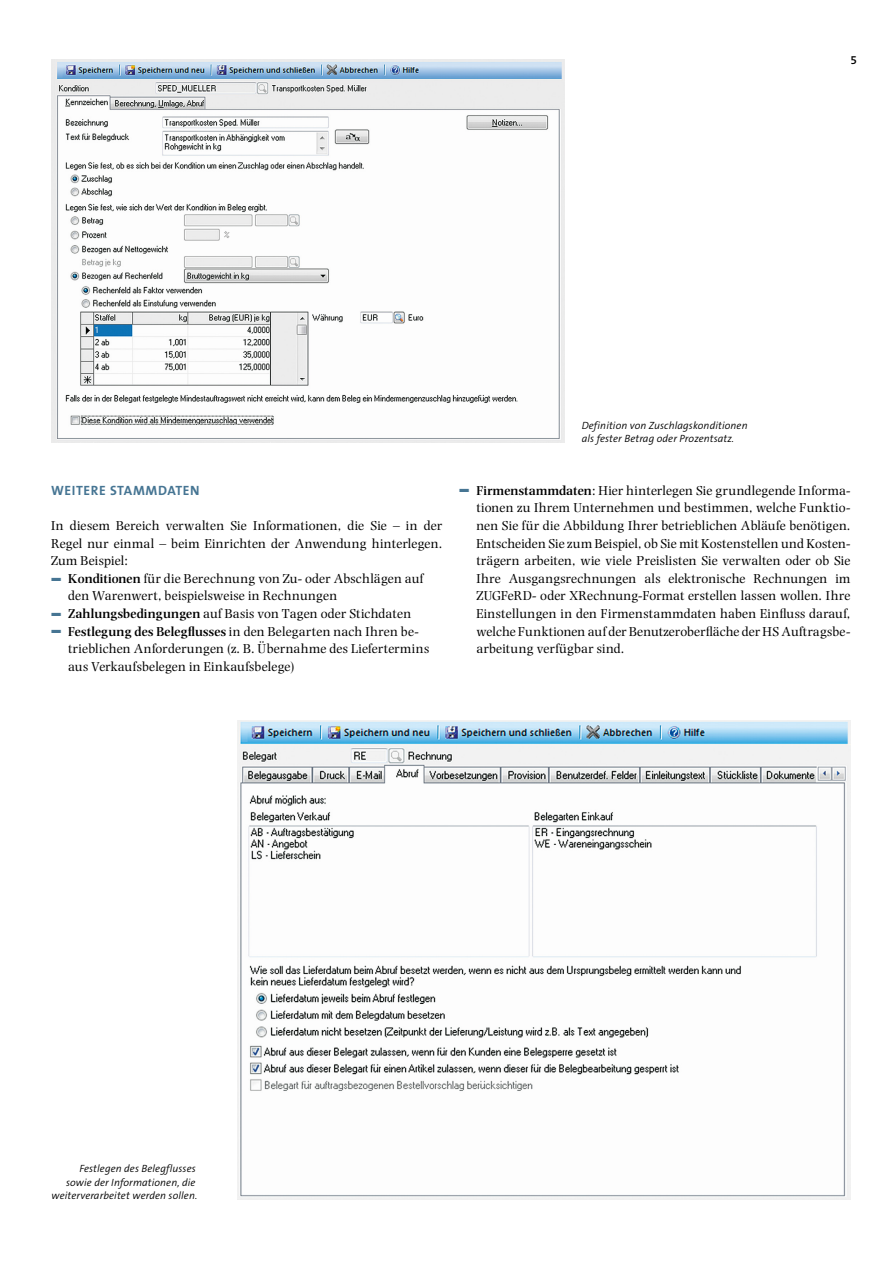
<style>
.page{position:relative;width:893px;height:1263px;background:#fff}
.page>*{position:absolute;margin:0;border:0;box-sizing:border-box;transform-origin:0 0}
.t1{font:13.5px/17.7px "Photina MT Std";letter-spacing:.015em;color:#000;text-align:justify}
.t2{font:700 13.5px "The Sans B7";letter-spacing:.045em;color:#467593}
.t3{font:600 12px "The Sans B6";color:#000}
.t4{font:italic 300 10.5px/13.5px "The Sans B4";letter-spacing:.01em;color:#000;text-align:right}
.s1{font-weight:600}
</style>
<div class="page">
<img style="left:237px;top:721px;width:613px;height:478px">
<img style="left:51px;top:59px;width:514px;height:383px">
<p class="t3" style="left:850px;top:53px;width:8px">5</p>
<p class="t2" style="left:51px;top:483px;width:150px">WEITERE STAMMDATEN</p>
<p class="t1" style="left:51px;top:517px;width:393px">In diesem Bereich verwalten Sie Informationen, die Sie – in der Regel nur einmal – beim Einrichten der Anwendung hinterlegen.<br>Zum Beispiel:</p>
<p class="t1" style="left:68px;top:570px;width:357px;text-indent:-17px"><sup>■</sup> <span class="s1">Konditionen</span> für die Berechnung von Zu- oder Abschlägen auf den Warenwert, beispielsweise in Rechnungen</p>
<p class="t1" style="left:51px;top:605px;width:362px"><sup>■</sup> <span class="s1">Zahlungsbedingungen</span> auf Basis von Tagen oder Stichdaten</p>
<p class="t1" style="left:68px;top:622px;width:363px;text-align:left;text-indent:-17px"><sup>■</sup> <span class="s1">Festlegung des Belegflusses</span> in den Belegarten nach Ihren be&shy;trieblichen Anforderungen (z. B. Übernahme des Liefertermins aus Verkaufsbelegen in Einkaufsbelege)</p>
<p class="t4" style="left:582px;top:419px;width:167px;text-align:left">Definition von Zuschlagskonditionen als fester Betrag oder Prozentsatz.</p>
<p class="t1" style="left:476px;top:481px;width:376px;text-indent:-17px"><sup>■</sup> <span class="s1">Firmenstammdaten</span>: Hier hinterlegen Sie grundlegende Informa&shy;tionen zu Ihrem Unternehmen und bestimmen, welche Funktio&shy;nen Sie für die Abbildung Ihrer betrieblichen Abläufe benötigen.<br>Entscheiden Sie zum Beispiel, ob Sie mit Kostenstellen und Kosten&shy;trägern arbeiten, wie viele Preislisten Sie verwalten oder ob Sie Ihre Ausgangsrechnungen als elektronische Rechnungen im ZUGFeRD- oder XRechnung-Format erstellen lassen wollen. Ihre Einstellungen in den Firmenstammdaten haben Einfluss darauf, welche Funktionen auf der Benutzeroberfläche der HS Auftragsbe&shy;arbeitung verfügbar sind.</p>
<p class="t4" style="left:52px;top:1162px;width:147px">Festlegen des Belegflusses<br>sowie der Informationen, die weiterverarbeitet werden sollen.</p>
</div>
